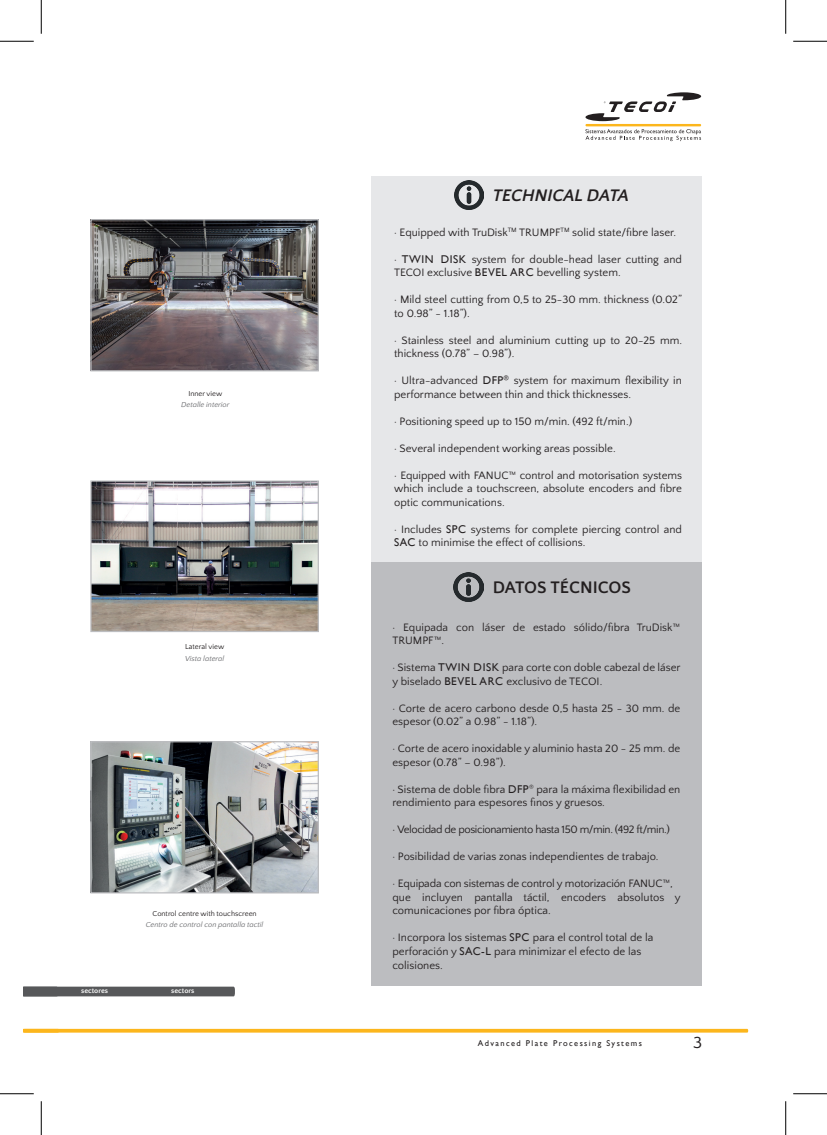
<style>
.page{position:relative;width:827px;height:1135px;background:#fff}
.page>*{position:absolute;margin:0;border:0;box-sizing:border-box;transform-origin:0 0}
.t1{font:700 17.5px "Quattrocento Sans";color:#231f20}
.t2{font:italic 700 17.5px "Quattrocento Sans";color:#231f20}
.t3{font:17px "Quattrocento Sans";color:#231f20}
.t4{font:11.25px/13.5px "Quattrocento Sans";color:#231f20}
.t5{font:11.25px "Quattrocento Sans";letter-spacing:-.035em;color:#231f20}
.t6{font:8.38px "Gill Sans";letter-spacing:.165em;color:#231f20}
.t7{font:italic 7.62px "Quattrocento Sans";color:#6c6d70}
.t8{font:7.62px "Quattrocento Sans";color:#231f20}
.t9{font:7.5px "Quattrocento Sans";color:#231f20}
.t10{font:700 7.5px "Quattrocento Sans";color:#fff}
.t11{font:italic 7.5px "Quattrocento Sans";color:#6c6d70}
.s1{font-family:"Gill Sans"}
</style>
<div class="page">
<svg style="left:585px;top:92px;width:116px;height:49px"></svg>
<img style="left:92px;top:482px;width:225px;height:148px">
<div style="left:371px;top:177px;width:330px;height:400px;background:#e6e7e9"></div>
<div style="left:371px;top:562px;width:330px;height:423px;background:#bcbdc0"></div>
<img style="left:92px;top:221px;width:225px;height:148px">
<div style="left:90px;top:480px;width:229px;height:152px;border:1px solid #bcbdc0"></div>
<img style="left:92px;top:743px;width:225px;height:148px">
<div style="left:90px;top:741px;width:229px;height:152px;border:1px solid #bcbdc0"></div>
<div style="left:90px;top:219px;width:229px;height:152px;border:1px solid #bcbdc0"></div>
<img style="left:454px;top:181px;width:29px;height:29px">
<img style="left:454px;top:573px;width:29px;height:29px">
<hr style="left:24px;top:1029px;width:724px;height:3px;background:#fcb61c">
<svg style="left:24px;top:986px;width:211px;height:10px;background:#616264"></svg>
<hr style="left:0;top:41px;width:34px;height:1px;background:#000">
<hr style="left:793px;top:41px;width:34px;height:1px;background:#000">
<hr style="left:0;top:1093px;width:34px;height:1px;background:#000">
<hr style="left:793px;top:1093px;width:34px;height:1px;background:#000">
<hr style="left:41px;top:0;width:1px;height:34px;background:#000">
<hr style="left:41px;top:1101px;width:1px;height:34px;background:#000">
<hr style="left:785px;top:0;width:1px;height:34px;background:#000">
<hr style="left:785px;top:1101px;width:1px;height:34px;background:#000">
<p class="t9" style="left:188px;top:389px;width:35px">Inner view</p>
<p class="t11" style="left:181px;top:401px;width:50px">Detalle interior</p>
<p class="t8" style="left:185px;top:643px;width:41px">Lateral view</p>
<p class="t7" style="left:185px;top:654px;width:41px">Vista lateral</p>
<p class="t9" style="left:153px;top:909px;width:105px">Control centre with touchscreen</p>
<p class="t7" style="left:146px;top:920px;width:119px">Centro de control con pantalla tactil</p>
<p class="t10" style="left:81px;top:987px;width:29px">sectores</p>
<p class="t10" style="left:171px;top:987px;width:25px">sectors</p>
<h1 class="t2" style="left:492px;top:186px;width:138px">TECHNICAL DATA</h1>
<p class="t4" style="left:394px;top:226px;width:284px">· Equipped with TruDisk<sup>TM</sup> TRUMPF<sup>TM</sup> solid state/fibre laser.</p>
<p class="t4" style="left:394px;top:253px;width:289px">· <span class="s1">TWIN DISK</span> system for double-head laser cutting and<br>TECOI exclusive <span class="s1">BEVEL ARC</span> bevelling system.</p>
<p class="t4" style="left:394px;top:293px;width:289px">· Mild steel cutting from 0,5 to 25-30 mm. thickness (0.02” to 0.98” - 1.18”).</p>
<p class="t4" style="left:394px;top:334px;width:289px">· Stainless steel and aluminium cutting up to 20-25 mm. thickness (0.78” – 0.98”).</p>
<p class="t4" style="left:394px;top:374px;width:289px">· Ultra-advanced <span class="s1">DFP</span><sup>®</sup> system for maximum flexibility in performance between thin and thick thicknesses.</p>
<p class="t4" style="left:394px;top:415px;width:240px">· Positioning speed up to 150 m/min. (492 ft/min.)</p>
<p class="t4" style="left:394px;top:442px;width:223px">· Several independent working areas possible.</p>
<p class="t4" style="left:394px;top:469px;width:289px;text-align:justify">· Equipped with FANUC™ control and motorisation systems which include a touchscreen, absolute encoders and fibre optic communications.</p>
<p class="t4" style="left:394px;top:523px;width:289px">· Includes <span class="s1">SPC</span> systems for complete piercing control and<br><span class="s1">SAC</span> to minimise the effect of collisions.</p>
<h1 class="t1" style="left:492px;top:578px;width:140px">DATOS TÉCNICOS</h1>
<p class="t4" style="left:392px;top:621px;width:289px">· Equipada con láser de estado sólido/fibra TruDisk™<br>TRUMPF™.</p>
<p class="t4" style="left:392px;top:661px;width:290px">· Sistema <span class="s1">TWIN DISK</span> para corte con doble cabezal de láser y biselado <span class="s1">BEVEL ARC</span> exclusivo de TECOI.</p>
<p class="t4" style="left:392px;top:702px;width:289px">· Corte de acero carbono desde 0,5 hasta 25 - 30 mm. de espesor (0.02” a 0.98” - 1.18”).</p>
<p class="t4" style="left:392px;top:742px;width:289px">· Corte de acero inoxidable y aluminio hasta 20 - 25 mm. de espesor (0.78” – 0.98”).</p>
<p class="t4" style="left:392px;top:783px;width:289px">· Sistema de doble fibra <span class="s1">DFP</span><sup>®</sup> para la máxima flexibilidad en rendimiento para espesores finos y gruesos.</p>
<p class="t5" style="left:392px;top:824px;width:279px">· Velocidad de posicionamiento hasta 150 m/min. (492 ft/min.)</p>
<p class="t4" style="left:392px;top:850px;width:268px">· Posibilidad de varias zonas independientes de trabajo.</p>
<p class="t4" style="left:392px;top:877px;width:290px">· Equipada con sistemas de control y motorización FANUC™, que incluyen pantalla táctil, encoders absolutos y comunicaciones por fibra óptica.</p>
<p class="t4" style="left:392px;top:931px;width:262px">· Incorpora los sistemas <span class="s1">SPC</span> para el control total de la perforación y <span class="s1">SAC-L</span> para minimizar el efecto de las colisiones.</p>
<p class="t6" style="left:478px;top:1039px;width:166px">Advanced Plate Processing Systems</p>
<h2 class="t3" style="left:693px;top:1034px;width:11px">3</h2>
</div>
